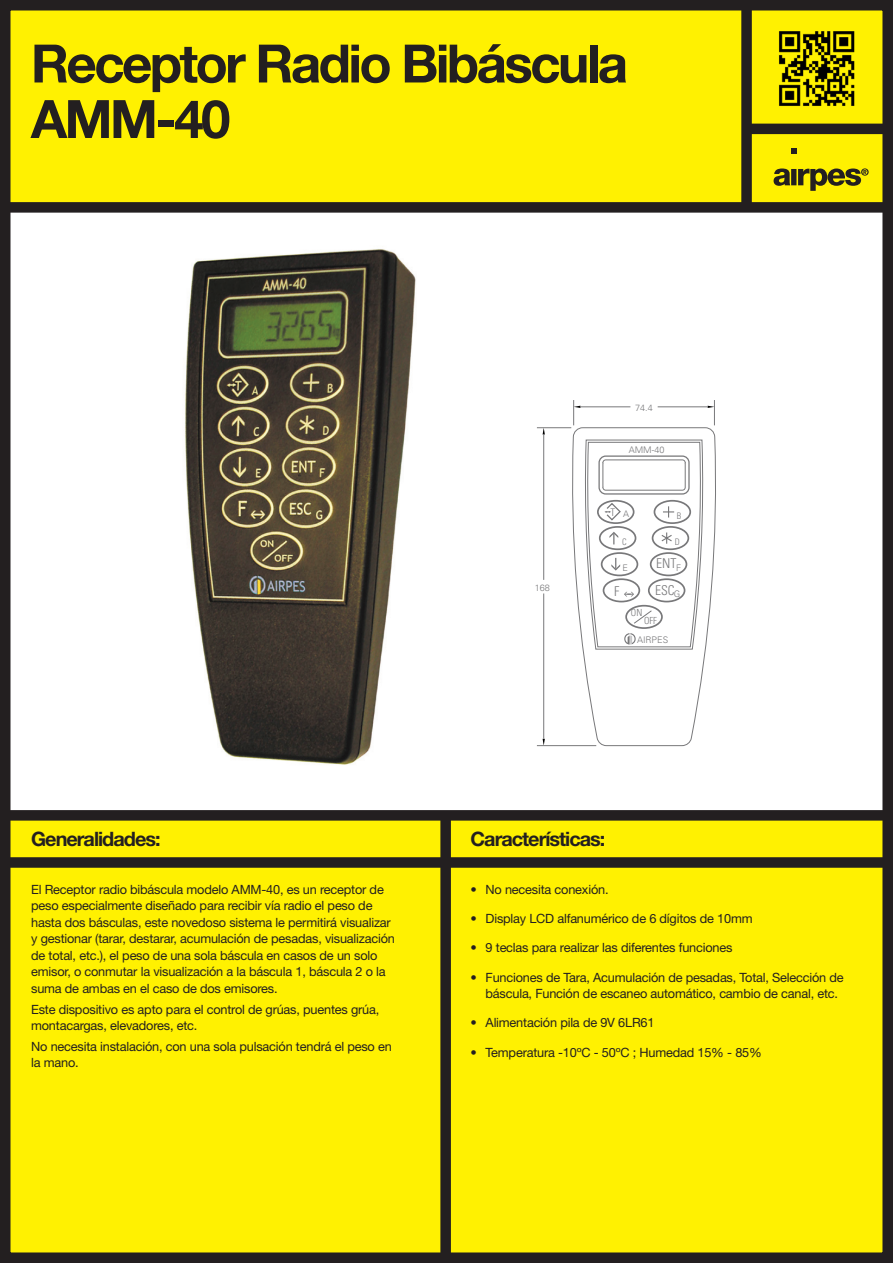
<style>
.page{position:relative;width:893px;height:1263px;background:#fff}
.page>*{position:absolute;margin:0;border:0;box-sizing:border-box;transform-origin:0 0}
.t1{font:700 52.95px "Helvetica Neue LT Std";letter-spacing:-.05em;color:#231f20}
.t2{font:700 19.8px "Helvetica Neue LT Std";letter-spacing:-.05em;color:#231f20}
.t3{font:300 condensed 13.5px/26.2px "Univers";color:#78787a}
.t4{font:12.75px/16.5px "Helvetica Neue LT Std";letter-spacing:-.015em;color:#231f20}
.t5{font:300 condensed 10.5px "Univers";color:#78787a}
.t6{font:300 condensed 9.75px "Univers";color:#78787a}
.t7{font:300 9.15px "Univers";color:#78787a}
.t8{font:300 9px "Univers";color:#78787a}
.t9{font:300 condensed 9px "Univers";color:#78787a}
</style>
<div class="page">
<div style="left:1px;top:0;width:892px;height:1263px;background:#fff101"></div>
<div style="left:0;top:210px;width:893px;height:605px;background:#fff"></div>
<div style="left:0;top:0;width:893px;height:1263px;border:10px solid #231f20"></div>
<div style="left:440px;top:815px;width:11px;height:442px;background:#231f20"></div>
<div style="left:0;top:810px;width:893px;height:11px;background:#231f20"></div>
<div style="left:0;top:857px;width:893px;height:11px;background:#231f20"></div>
<div style="left:741px;top:6px;width:11px;height:203px;background:#231f20"></div>
<div style="left:746px;top:124px;width:147px;height:10px;background:#231f20"></div>
<div style="left:0;top:202px;width:893px;height:11px;background:#231f20"></div>
<svg style="left:791px;top:148px;width:5px;height:6px"></svg>
<svg style="left:774px;top:168px;width:95px;height:23px"></svg>
<img style="left:779px;top:31px;width:76px;height:75px">
<hr style="left:537px;top:427px;width:34px;height:1px;background:#78787a">
<hr style="left:537px;top:745px;width:59px;height:1px;background:#78787a">
<hr style="left:543px;top:434px;width:1px;height:146px;background:#78787a">
<hr style="left:543px;top:593px;width:1px;height:146px;background:#78787a">
<svg style="left:570px;top:400px;width:146px;height:346px"></svg>
<svg style="left:586px;top:441px;width:116px;height:220px"></svg>
<img style="left:185px;top:249px;width:231px;height:516px">
<p class="t1" style="left:31px;top:31px;width:599px">Receptor Radio Bibáscula</p>
<p class="t1" style="left:31px;top:86px;width:201px">AMM-40</p>
<p class="t8" style="left:635px;top:402px;width:19px">74.4</p>
<p class="t2" style="left:31px;top:827px;width:131px">Generalidades:</p>
<p class="t4" style="left:31px;top:881px;width:365px">El Receptor radio bibáscula modelo AMM-40, es un receptor de peso especialmente diseñado para recibir vía radio el peso de hasta dos básculas, este novedoso sistema le permitirá visualizar y gestionar (tarar, destarar, acumulación de pesadas, visualización de total, etc.), el peso de una sola báscula en casos de un solo emisor, o conmutar la visualización a la báscula 1, báscula 2 o la suma de ambas en el caso de dos emisores.</p>
<p class="t4" style="left:31px;top:1000px;width:350px">Este dispositivo es apto para el control de grúas, puentes grúa, montacargas, elevadores, etc.</p>
<p class="t4" style="left:31px;top:1038px;width:362px">No necesita instalación, con una sola pulsación tendrá el peso en la mano.</p>
<p class="t8" style="left:535px;top:582px;width:17px">168</p>
<p class="t8" style="left:629px;top:444px;width:37px">AMM-40</p>
<p class="t5" style="left:610px;top:506px;width:6px">T</p>
<p class="t8" style="left:623px;top:509px;width:8px">A</p>
<p class="t9" style="left:622px;top:536px;width:6px">C</p>
<p class="t9" style="left:677px;top:510px;width:6px">B</p>
<p class="t9" style="left:675px;top:536px;width:7px">D</p>
<p class="t8" style="left:623px;top:563px;width:7px">E</p>
<p class="t3" style="left:614px;top:578px;width:7px">F</p>
<p class="t3" style="left:655px;top:550px;width:23px">ENT<br>ESC</p>
<p class="t8" style="left:676px;top:563px;width:7px">F</p>
<p class="t8" style="left:674px;top:589px;width:8px">G</p>
<p class="t6" style="left:631px;top:607px;width:13px">ON</p>
<p class="t6" style="left:644px;top:615px;width:15px">OFF</p>
<p class="t7" style="left:637px;top:634px;width:33px">AIRPES</p>
<p class="t2" style="left:471px;top:827px;width:136px">Características:</p>
<p class="t4" style="left:471px;top:881px;width:139px">• No necesita conexión.</p>
<p class="t4" style="left:471px;top:910px;width:283px">• Display LCD alfanumérico de 6 dígitos de 10mm</p>
<p class="t4" style="left:471px;top:939px;width:263px">• 9 teclas para realizar las diferentes funciones</p>
<p class="t4" style="left:486px;top:968px;width:360px;text-indent:-15px">• Funciones de Tara, Acumulación de pesadas, Total, Selección de báscula, Función de escaneo automático, cambio de canal, etc.</p>
<p class="t4" style="left:471px;top:1014px;width:185px">• Alimentación pila de 9V 6LR61</p>
<p class="t4" style="left:471px;top:1043px;width:293px">• Temperatura -10ºC - 50ºC ; Humedad 15% - 85%</p>
</div>
